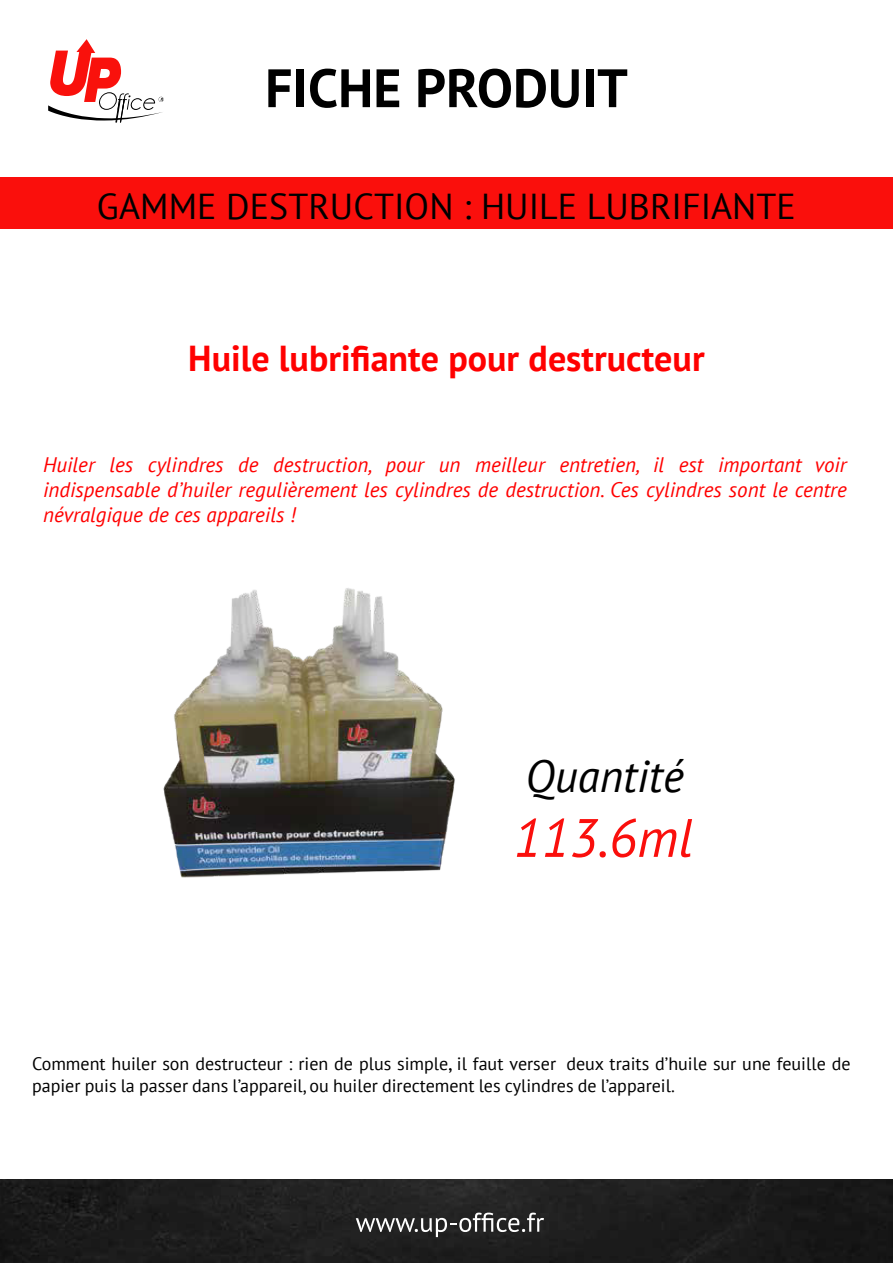
<style>
.page{position:relative;width:893px;height:1263px;background:#fff}
.page>*{position:absolute;margin:0;border:0;box-sizing:border-box;transform-origin:0 0}
.t1{font:700 54px "PT Sans";color:#000}
.t2{font:italic 54px "PT Sans";color:#fa0f0c}
.t3{font:italic 45px "PT Sans";color:#000}
.t4{font:36px "PT Sans";color:#000}
.t5{font:700 36px "PT Sans";color:#f00}
.t6{font:italic 21px/25.2px "PT Sans";color:#f00;text-align:justify}
.t7{font:18px/21.6px "PT Sans";color:#000}
</style>
<div class="page">
<svg style="left:48px;top:39px;width:116px;height:84px"></svg>
<div style="left:0;top:177px;width:893px;height:51px;background:#fa0f0c"></div>
<img style="left:0;top:1179px;width:893px;height:84px">
<svg style="left:356px;top:1212px;width:188px;height:25px"></svg>
<img style="left:163px;top:588px;width:292px;height:290px">
<h1 class="t1" style="left:265px;top:53px;width:364px">FICHE PRODUIT</h1>
<h3 class="t4" style="left:97px;top:183px;width:700px">GAMME DESTRUCTION : HUILE LUBRIFIANTE</h3>
<h3 class="t5" style="left:188px;top:335px;width:518px">Huile lubrifiante pour destructeur</h3>
<p class="t6" style="left:43px;top:451px;width:805px">Huiler les cylindres de destruction, pour un meilleur entretien, il est important voir indispensable d’huiler regulièrement les cylindres de destruction. Ces cylindres sont le centre névralgique de ces appareils !</p>
<h2 class="t3" style="left:525px;top:747px;width:160px">Quantité</h2>
<h1 class="t2" style="left:513px;top:804px;width:181px">113.6ml</h1>
<p class="t7" style="left:32px;top:1053px;width:820px">Comment huiler son destructeur : rien de plus simple., il faut verser deux traits d’huile sur une feuille de papier puis la passer dans l’appareil, ou huiler directement les cylindres de l’appareil.</p>
</div>
